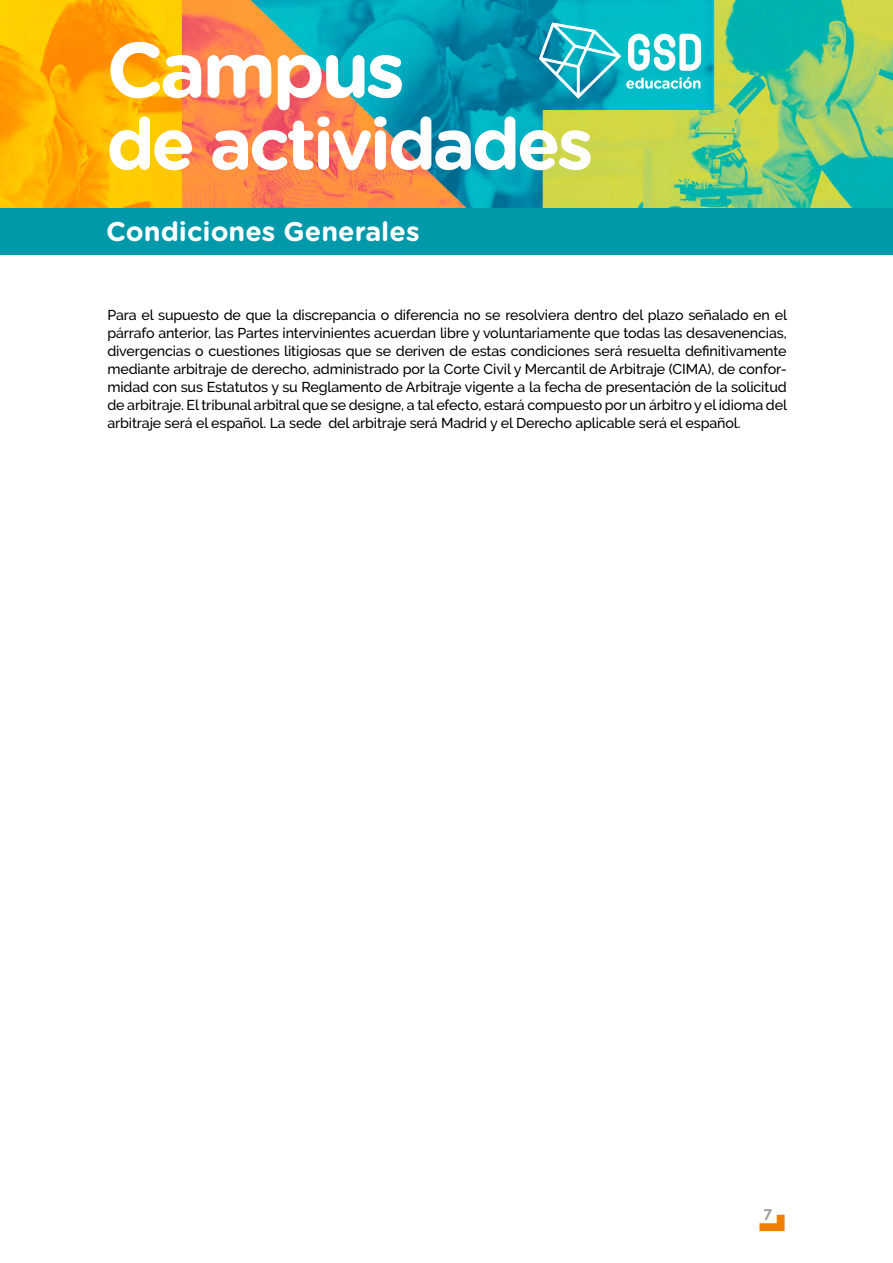
<style>
.page{position:relative;width:893px;height:1263px;background:#fff}
.page>*{position:absolute;margin:0;border:0;box-sizing:border-box;transform-origin:0 0}
.t1{font:700 78px "Gotham Rounded";letter-spacing:-.05em;color:#fff}
.t2{font:700 72px "Gotham Rounded";letter-spacing:-.05em;color:#fff}
.t3{font:700 27px "Gotham Rounded";color:#fff}
.t4{font:700 15px "Raleway";color:#9d9d9c}
.t5{font:500 14.25px/18px "Raleway";letter-spacing:-.01em;color:#000;text-align:justify}
</style>
<div class="page">
<img style="left:0;top:0;width:893px;height:208px">
<div style="left:0;top:208px;width:893px;height:47px;background:#0099a9"></div>
<svg style="left:759px;top:1215px;width:26px;height:16px"></svg>
<svg style="left:539px;top:22px;width:162px;height:77px"></svg>
<h1 class="t1" style="left:106px;top:13px;width:300px">Campus</h1>
<h2 class="t2" style="left:106px;top:91px;width:489px">de actividades</h2>
<h3 class="t3" style="left:106px;top:211px;width:315px">Condiciones Generales</h3>
<p class="t5" style="left:107px;top:306px;width:681px">Para el supuesto de que la discrepancia o diferencia no se resolviera dentro del plazo señalado en el párrafo anterior, las Partes intervinientes acuerdan libre y voluntariamente que todas las desavenencias, divergencias o cuestiones litigiosas que se deriven de estas condiciones será resuelta definitivamente mediante arbitraje de derecho, administrado por la Corte Civil y Mercantil de Arbitraje (CIMA), de confor&shy;midad con sus Estatutos y su Reglamento de Arbitraje vigente a la fecha de presentación de la solicitud de arbitraje. El tribunal arbitral que se designe, a tal efecto, estará compuesto por un árbitro y el idioma del arbitraje será el español. La sede del arbitraje será Madrid y el Derecho aplicable será el español.</p>
<p class="t4" style="left:764px;top:1203px;width:10px">7</p>
</div>
